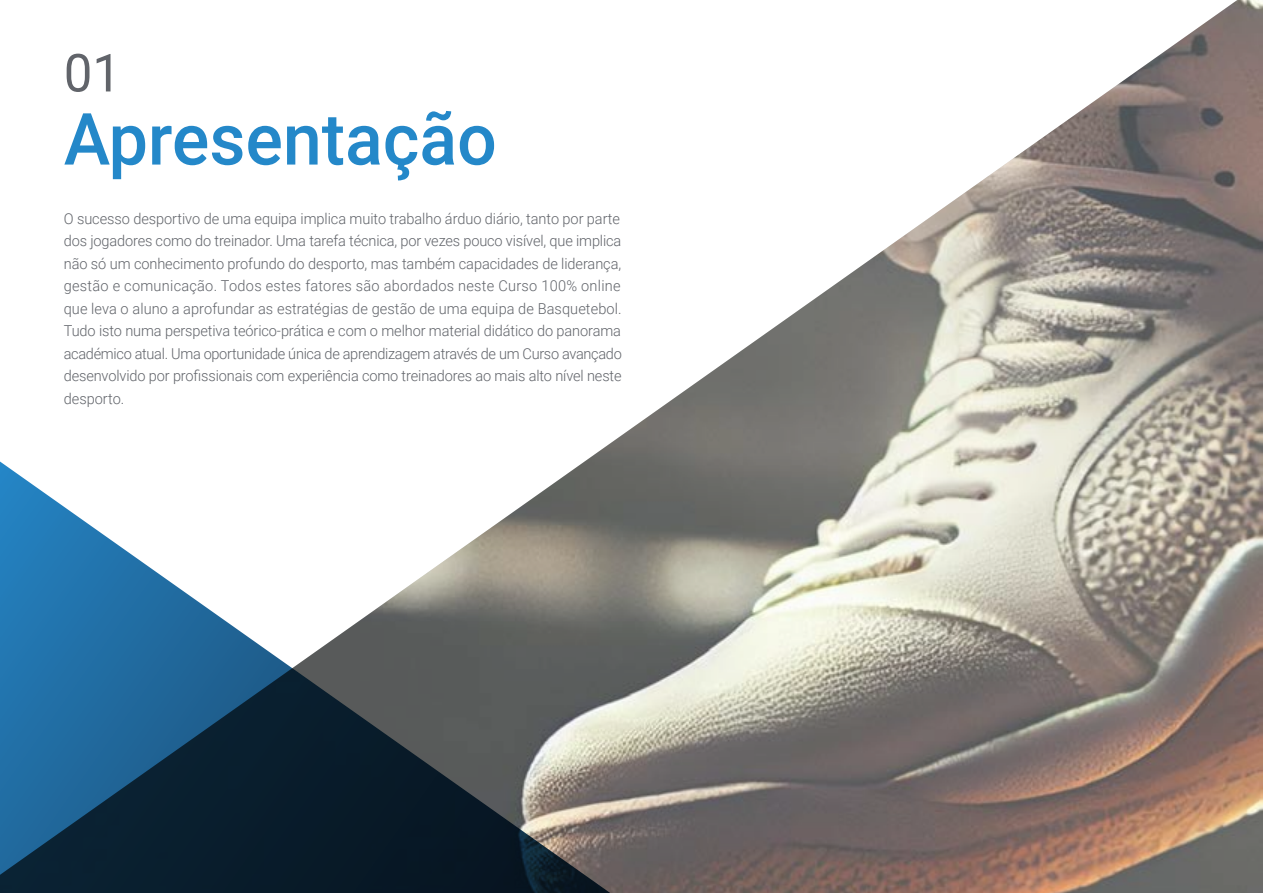
<style>
.page{position:relative;width:1263px;height:893px;background:#fff}
.page>*{position:absolute;margin:0;border:0;box-sizing:border-box;transform-origin:0 0}
.t1{font:500 72px "Roboto";color:#2488c9}
.t2{font:52.5px "Roboto";color:#61646a}
.t3{font:300 15px/22.5px "Roboto";letter-spacing:-.005em;color:#61646a}
</style>
<div class="page">
<img style="left:606px;top:0;width:657px;height:893px">
<svg style="left:0;top:446px;width:640px;height:447px"></svg>
<h2 class="t2" style="left:64px;top:36px;width:59px">01</h2>
<h1 class="t1" style="left:64px;top:89px;width:435px">Apresentação</h1>
<p class="t3" style="left:64px;top:207px;width:560px">O sucesso desportivo de uma equipa implica muito trabalho árduo diário, tanto por parte dos jogadores como do treinador. Uma tarefa técnica, por vezes pouco visível, que implica não só um conhecimento profundo do desporto, mas também capacidades de liderança, gestão e comunicação. Todos estes fatores são abordados neste Curso 100% online que leva o aluno a aprofundar as estratégias de gestão de uma equipa de Basquetebol.<br>Tudo isto numa perspetiva teórico-prática e com o melhor material didático do panorama académico atual. Uma oportunidade única de aprendizagem através de um Curso avançado desenvolvido por profissionais com experiência como treinadores ao mais alto nível neste desporto.</p>
</div>
